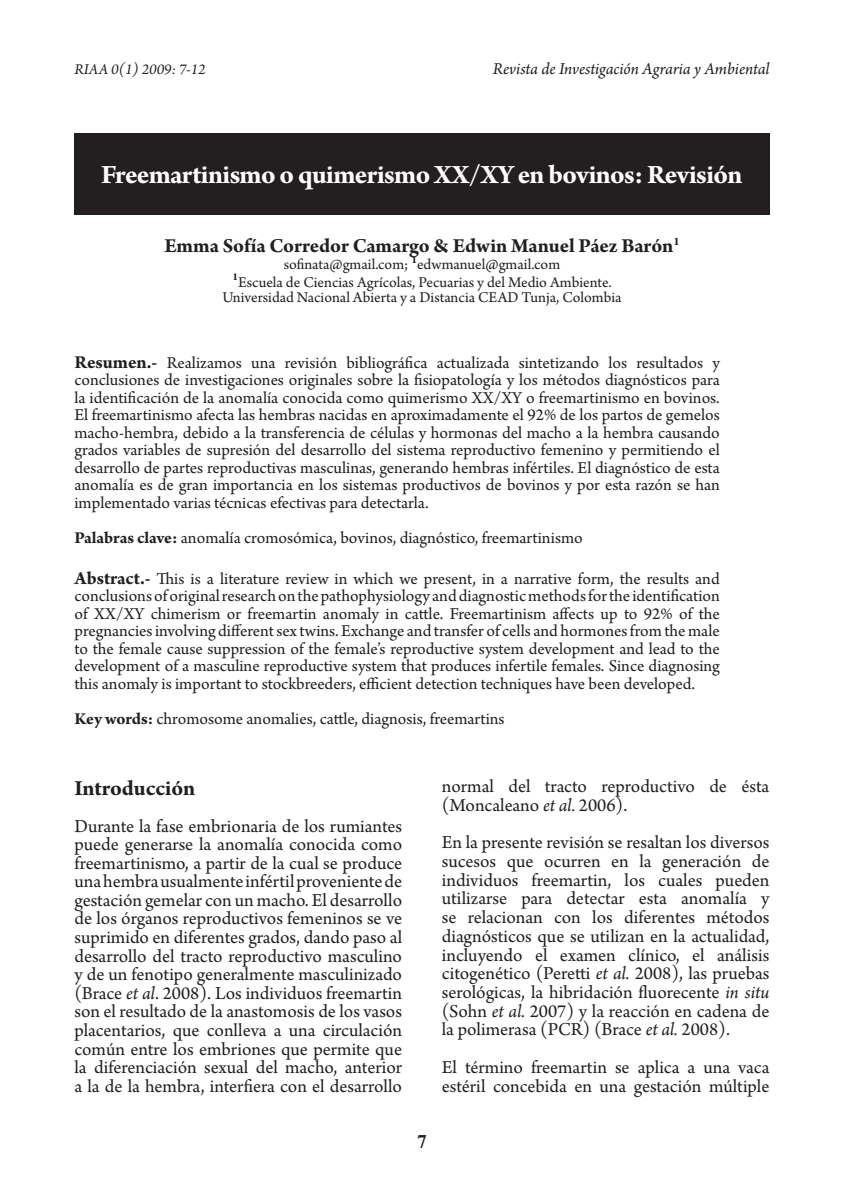
<style>
.page{position:relative;width:844px;height:1191px;background:#fff}
.page>*{position:absolute;margin:0;border:0;box-sizing:border-box;transform-origin:0 0}
.t1{font:700 28px "Arno Pro";letter-spacing:-.02em;color:#fff}
.t2{font:700 22.75px "Arno Pro";color:#231f20}
.t3{font:700 21px "Arno Pro";letter-spacing:-.005em;color:#231f20}
.t4{font:19.25px/18.6px "Arno Pro";color:#231f20;text-align:justify}
.t5{font:700 19.25px "Times New Roman";color:#231f20}
.t6{font:17.5px/17.5px "Arno Pro";color:#231f20;text-align:justify}
.t7{font:italic 17.5px "Arno Pro";letter-spacing:-.005em;color:#231f20}
.t8{font:15.75px/17.5px "Arno Pro";color:#231f20;text-align:center}
.t9{font:italic 15.75px "Arno Pro";color:#231f20}
.s1{font-weight:700;font-size:19.25px}
.s2{font-weight:700}
.s3{font-style:italic}
</style>
<div class="page">
<div style="left:74px;top:133px;width:695px;height:81px;background:#231f20"></div>
<p class="t9" style="left:74px;top:61px;width:133px">RIAA 0(1) 2009: 7-12</p>
<p class="t7" style="left:492px;top:59px;width:278px">Revista de Investigación Agraria y Ambiental</p>
<h1 class="t1" style="left:101px;top:159px;width:642px">Freemartinismo o quimerismo XX/XY en bovinos: Revisión</h1>
<p class="t3" style="left:164px;top:233px;width:516px">Emma Sofía Corredor Camargo &amp; Edwin Manuel Páez Barón<sup>1</sup></p>
<p class="t8" style="left:232px;top:256px;width:380px">sofinata@gmail.com; <sup>1</sup>edwmanuel@gmail.com<br><sup>1</sup>Escuela de Ciencias Agrícolas, Pecuarias y del Medio Ambiente.</p>
<p class="t8" style="left:222px;top:290px;width:400px">Universidad Nacional Abierta y a Distancia CEAD Tunja, Colombia</p>
<p class="t6" style="left:74px;top:355px;width:646px"><span class="s1">Resumen.-</span> Realizamos una revisión bibliográfica actualizada sintetizando los resultados y conclusiones de investigaciones originales sobre la fisiopatología y los métodos diagnósticos para la identificación de la anomalía conocida como quimerismo XX/XY o freemartinismo en bovinos.<br>El freemartinismo afecta las hembras nacidas en aproximadamente el 92% de los partos de gemelos macho-hembra, debido a la transferencia de células y hormonas del macho a la hembra causando grados variables de supresión del desarrollo del sistema reproductivo femenino y permitiendo el desarrollo de partes reproductivas masculinas, generando hembras infértiles. El diagnóstico de esta anomalía es de gran importancia en los sistemas productivos de bovinos y por esta razón se han implementado varias técnicas efectivas para detectarla.</p>
<p class="t6" style="left:74px;top:530px;width:509px"><span class="s2">Palabras clave:</span> anomalía cromosómica, bovinos, diagnóstico, freemartinismo</p>
<p class="t6" style="left:74px;top:570px;width:646px"><span class="s1">Abstract.-</span> This is a literature review in which we present, in a narrative form, the results and conclusions of original research on the pathophysiology and diagnostic methods for the identification of XX/XY chimerism or freemartin anomaly in cattle. Freemartinism affects up to 92% of the pregnancies involving different sex twins. Exchange and transfer of cells and hormones from the male to the female cause suppression of the female’s reproductive system development and lead to the development of a masculine reproductive system that produces infertile females. Since diagnosing this anomaly is important to stockbreeders, efficient detection techniques have been developed.</p>
<p class="t6" style="left:74px;top:710px;width:431px"><span class="s2">Key words:</span> chromosome anomalies, cattle, diagnosis, freemartins</p>
<h2 class="t2" style="left:74px;top:774px;width:122px">Introducción</h2>
<p class="t4" style="left:74px;top:817px;width:329px">Durante la fase embrionaria de los rumiantes puede generarse la anomalía conocida como freemartinismo, a partir de la cual se produce una hembra usualmente infértil proveniente de gestación gemelar con un macho. El desarrollo de los órganos reproductivos femeninos se ve suprimido en diferentes grados, dando paso al desarrollo del tracto reproductivo masculino y de un fenotipo generalmente masculinizado (Brace <span class="s3">et al</span>. 2008). Los individuos freemartin son el resultado de la anastomosis de los vasos placentarios, que conlleva a una circulación común entre los embriones que permite que la diferenciación sexual del macho, anterior a la de la hembra, interfiera con el desarrollo</p>
<p class="t5" style="left:417px;top:1128px;width:11px">7</p>
<p class="t4" style="left:441px;top:778px;width:329px">normal del tracto reproductivo de ésta (Moncaleano <span class="s3">et al.</span> 2006).</p>
<p class="t4" style="left:441px;top:834px;width:329px">En la presente revisión se resaltan los diversos sucesos que ocurren en la generación de individuos freemartin, los cuales pueden utilizarse para detectar esta anomalía y se relacionan con los diferentes métodos diagnósticos que se utilizan en la actualidad, incluyendo el examen clínico, el análisis citogenético (Peretti <span class="s3">et al.</span> 2008), las pruebas serológicas, la hibridación fluorecente <span class="s3">in situ </span>(Sohn <span class="s3">et al.</span> 2007) y la reacción en cadena de la polimerasa (PCR) (Brace <span class="s3">et al.</span> 2008).</p>
<p class="t4" style="left:441px;top:1058px;width:329px">El término freemartin se aplica a una vaca estéril concebida en una gestación múltiple</p>
</div>
